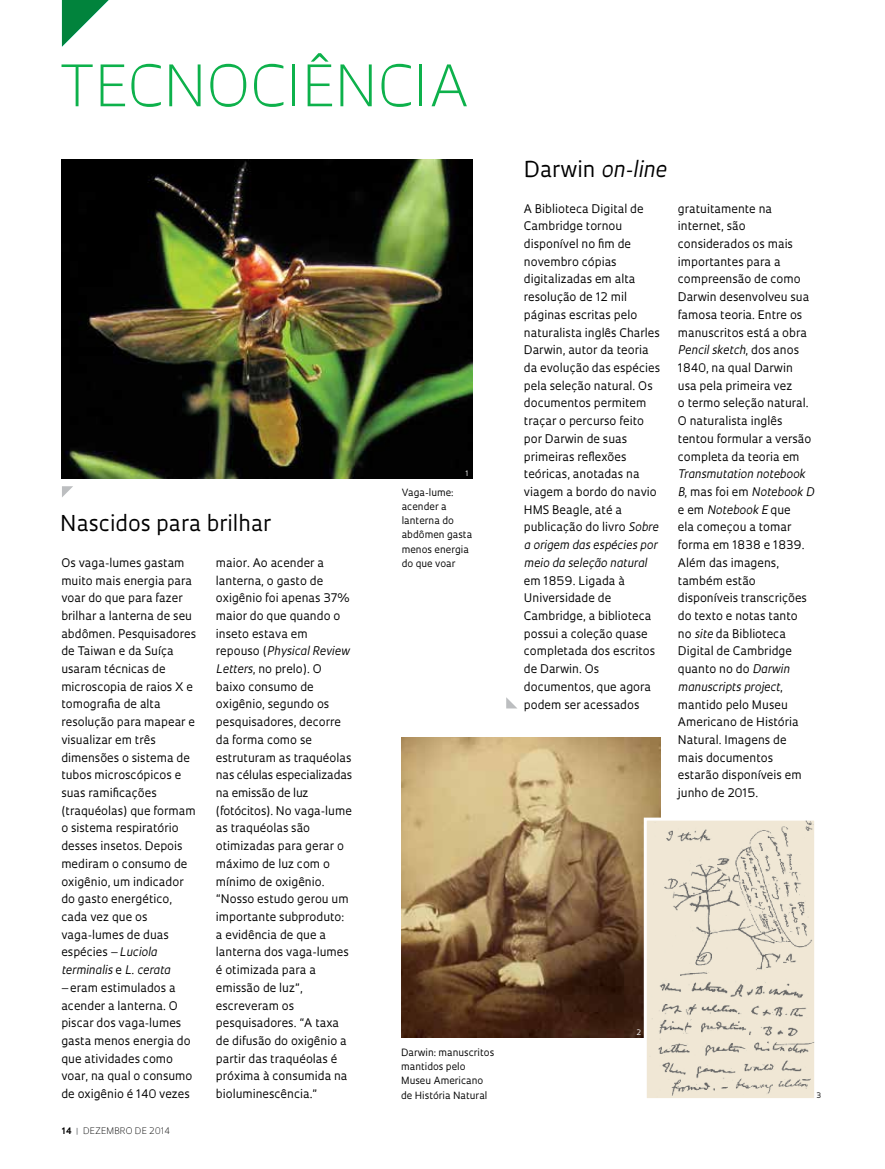
<style>
.page{position:relative;width:885px;height:1169px;background:#fff}
.page>*{position:absolute;margin:0;border:0;box-sizing:border-box;transform-origin:0 0}
.t1{font:300 55.5px "Oculum";letter-spacing:.005em;color:#0db14b}
.t2{font:21.3px "Oculum";color:#000}
.t3{font:italic 21.3px "Oculum";color:#000}
.t4{font:11.55px/17.7px "Oculum";color:#000}
.t5{font:9.75px/14.1px "Oculum";color:#000}
.t6{font:300 8.7px "Oculum";letter-spacing:.015em;color:#000}
.t7{font:7.35px "Oculum";color:#fff}
.t8{font:7.35px "Oculum";color:#000}
.s1{font-style:italic}
.s2{font-weight:700}
.s3{font-weight:700;color:#939598}
.s4{font-style:normal}
</style>
<div class="page">
<svg style="left:62px;top:0;width:47px;height:47px"></svg>
<svg style="left:62px;top:486px;width:11px;height:11px"></svg>
<img style="left:62px;top:159px;width:411px;height:319px">
<img style="left:401px;top:737px;width:259px;height:300px">
<svg style="left:642px;top:816px;width:173px;height:282px;background:#e4dccc"></svg>
<svg style="left:506px;top:697px;width:11px;height:11px"></svg>
<h1 class="t1" style="left:60px;top:48px;width:411px">TECNOCIÊNCIA</h1>
<h2 class="t2" style="left:60px;top:509px;width:213px">Nascidos para brilhar</h2>
<p class="t7" style="left:466px;top:469px;width:5px">1</p>
<p class="t5" style="left:402px;top:485px;width:72px">Vaga-lume: acender a lanterna do abdômen gasta menos energia</p>
<p class="t4" style="left:61px;top:553px;width:125px">Os vaga-lumes gastam</p>
<p class="t5" style="left:402px;top:556px;width:55px">do que voar</p>
<p class="t4" style="left:61px;top:571px;width:136px">muito mais energia para voar do que para fazer brilhar a lanterna de seu abdômen. Pesquisadores de Taiwan e da Suíça usaram técnicas de microscopia de raios X e tomografia de alta resolução para mapear e visualizar em três dimensões o sistema de tubos microscópicos e suas ramificações (traquéolas) que formam o sistema respiratório desses insetos. Depois mediram o consumo de oxigênio, um indicador do gasto energético, cada vez que os vaga-lumes de duas espécies – <span class="s1">Luciola terminalis</span> e <span class="s1">L. cerata</span></p>
<p class="t4" style="left:61px;top:978px;width:133px">– eram estimulados a acender a lanterna. O piscar dos vaga-lumes gasta menos energia do que atividades como voar, na qual o consumo de oxigênio é 140 vezes</p>
<p class="t4" style="left:216px;top:553px;width:138px">maior. Ao acender a lanterna, o gasto de oxigênio foi apenas 37% maior do que quando o inseto estava em repouso (<span class="s1">Physical Review<br>Letters</span>, no prelo). O baixo consumo de oxigênio, segundo os pesquisadores, decorre da forma como se estruturam as traquéolas nas células especializadas na emissão de luz (fotócitos). No vaga-lume as traquéolas são otimizadas para gerar o máximo de luz com o mínimo de oxigênio. “Nosso estudo gerou um importante subproduto: a evidência de que a lanterna dos vaga-lumes é otimizada para a emissão de luz”, escreveram os pesquisadores. “A taxa de difusão do oxigênio a partir das traquéolas é próxima à consumida na bioluminescência.”</p>
<p class="t5" style="left:401px;top:1045px;width:95px">Darwin: manuscritos mantidos pelo<br>Museu Americano de História Natural</p>
<p class="t6" style="left:62px;top:1124px;width:110px"><span class="s2">14</span> <span class="s3">|</span> DEZEMBRO DE 2014</p>
<h2 class="t3" style="left:524px;top:155px;width:144px"><span class="s4">Darwin</span> on-line</h2>
<p class="t4" style="left:524px;top:199px;width:138px">A Biblioteca Digital de<br>Cambridge tornou disponível no fim de novembro cópias digitalizadas em alta resolução de 12 mil páginas escritas pelo naturalista inglês Charles<br>Darwin, autor da teoria da evolução das espécies pela seleção natural. Os documentos permitem traçar o percurso feito por Darwin de suas primeiras reflexões teóricas, anotadas na viagem a bordo do navio<br>HMS Beagle, até a publicação do livro <span class="s1">Sobre a origem das espécies por meio da seleção natural</span></p>
<p class="t4" style="left:524px;top:571px;width:133px">em 1859. Ligada à<br>Universidade de<br>Cambridge, a biblioteca possui a coleção quase completada dos escritos de Darwin. Os documentos, que agora podem ser acessados</p>
<p class="t4" style="left:678px;top:199px;width:135px">gratuitamente na internet, são considerados os mais importantes para a compreensão de como<br>Darwin desenvolveu sua famosa teoria. Entre os manuscritos está a obra<br><span class="s1">Pencil sketch</span>, dos anos<br>1840, na qual Darwin usa pela primeira vez<br>o termo seleção natural.<br>O naturalista inglês tentou formular a versão completa da teoria em</p>
<p class="t4" style="left:678px;top:465px;width:138px"><span class="s1">Transmutation notebook<br>B</span>, mas foi em <span class="s1">Notebook D </span>e em <span class="s1">Notebook E</span> que<br>ela começou a tomar forma em 1838 e 1839.<br>Além das imagens, também estão disponíveis transcrições do texto e notas tanto no <span class="s1">site</span> da Biblioteca<br>Digital de Cambridge quanto no do <span class="s1">Darwin manuscripts project</span>, mantido pelo Museu<br>Americano de História<br>Natural. Imagens de mais documentos estarão disponíveis em junho de 2015.</p>
<p class="t7" style="left:637px;top:1027px;width:6px">2</p>
<p class="t8" style="left:816px;top:1090px;width:6px">3</p>
</div>
